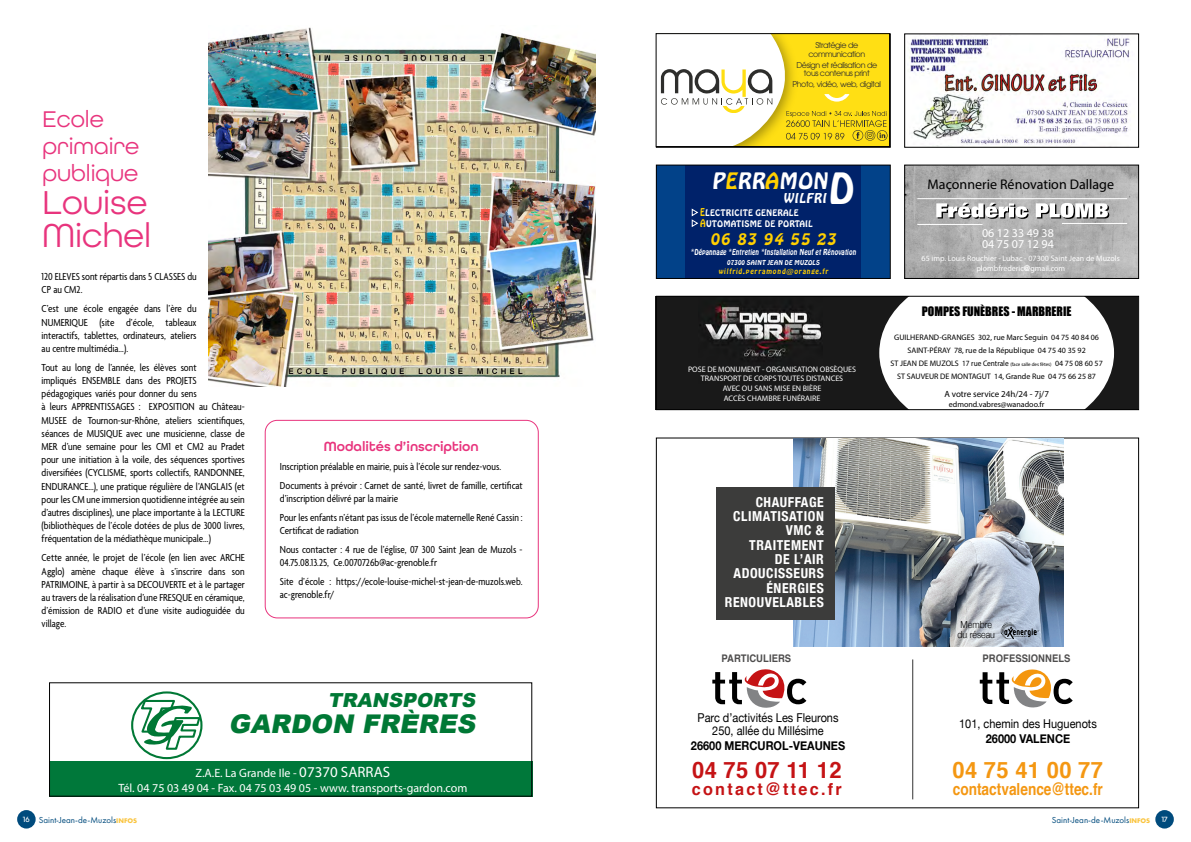
<style>
.page{position:relative;width:1191px;height:842px;background:#fff}
.page>*{position:absolute;margin:0;border:0;box-sizing:border-box;transform-origin:0 0}
.t1{font:41.5px "Hobo BT";color:#fff}
.t2{font:35px/33px "All Round Gothic";color:#e8347d}
.t3{font:italic 900 25.8px "Arial";color:#007835}
.t4{font:24px/27px "All Round Gothic";color:#e8347d}
.t5{font:700 22.6px "Helvetica";letter-spacing:.015em;color:#c51315}
.t6{font:700 22.6px "Helvetica";letter-spacing:.015em;color:#f49712}
.t7{font:21.8px "Hobo BT";color:#fff}
.t8{font:italic 900 19.3px "Arial";color:#007835}
.t9{font:700 16.7px "Helvetica";color:#f49712;scale:.82 1}
.t10{font:700 16.7px "Helvetica";letter-spacing:.14em;color:#c51315}
.t11{font:15.7px "Hobo BT";color:#ffd000;scale:1.11 1}
.t12{font:14px "Myriad Pro";color:#000}
.t13{font:600 14px "All Round Gothic";color:#e8347d}
.t14{font:700 condensed 13.7px/14.3px "Helvetica Neue";letter-spacing:.04em;color:#fff;text-align:right}
.t15{font:13.1px "Hobo BT";color:#fff}
.t16{font:12.2px/13.5px "Helvetica Neue";color:#000;text-align:center;scale:.9 1}
.t17{font:700 12.2px "Helvetica Neue";color:#000;scale:.9 1}
.t18{font:12px/14.4px "Myriad Pro";color:#fff;text-align:center}
.t19{font:12px "Impact";color:#000}
.t20{font:condensed 11px/13.2px "Agenda";color:#000}
.t21{font:700 10.5px "Helvetica";letter-spacing:.01em;color:#4e4d4d;scale:.9 1}
.t22{font:300 9.7px/10px "Helvetica Neue";color:#000;text-align:center;scale:.9 1}
.t23{font:9px "Futura PT";color:#004b7d}
.t24{font:9px "Myriad Pro";color:#000}
.t25{font:8.7px "Hobo BT";letter-spacing:.01em;color:#fff}
.t26{font:8px/13px "Myriad Pro";color:#000;text-align:center}
.t27{font:8px/9.6px "Myriad Pro";color:#fff;text-align:center}
.t28{font:8px/9.1px "ITC Avant Garde Pro";letter-spacing:-.055em;color:#2f2e2d;text-align:center}
.t29{font:8px "Hobo BT";color:#fff;scale:.87 1}
.t30{font:500 8px "All Round Gothic";color:#fff}
.t31{font:7.3px "Hobo BT";color:#ffd000}
.t32{font:6.5px "Hobo BT";color:#fff}
.s1{font-size:15px}
.s2{color:#ffd000}
.s3{font-size:10.5px;color:#ffd000}
.s4{font-family:"Avenir";font-weight:900}
.s5{font-size:5px}
.s6{font-weight:700;font-size:7px;color:#fac43d}
</style>
<div class="page">
<div style="left:17px;top:810px;width:19px;height:18px;background:#004b7d;border-radius:50%"></div>
<div style="left:1155px;top:810px;width:18px;height:18px;background:#004b7d;border-radius:50%"></div>
<img style="left:208px;top:27px;width:387px;height:359px">
<div style="left:265px;top:420px;width:274px;height:198px;border:1px solid #e8347d;border-radius:12px"></div>
<div style="left:49px;top:761px;width:483px;height:36px;background:#00783a"></div>
<div style="left:131px;top:691px;width:71px;height:68px;border:2px solid #007835;border-radius:50%"></div>
<svg style="left:139px;top:699px;width:63px;height:52px"></svg>
<div style="left:49px;top:682px;width:483px;height:115px;border:1px solid #000"></div>
<div style="left:904px;top:33px;width:235px;height:115px;border:1px solid #000"></div>
<div style="left:656px;top:165px;width:234px;height:113px;background:#024289"></div>
<div style="left:685px;top:165px;width:176px;height:113px;background:#00226a"></div>
<svg style="left:691px;top:208px;width:8px;height:19px"></svg>
<div style="left:656px;top:165px;width:234px;height:114px;border:1px solid #000"></div>
<svg style="left:660px;top:35px;width:227px;height:110px"></svg>
<div style="left:656px;top:33px;width:233px;height:114px;border:1px solid #000"></div>
<img style="left:793px;top:439px;width:270px;height:208px">
<div style="left:716px;top:487px;width:118px;height:132px;background:#3c3c3b"></div>
<svg style="left:1000px;top:622px;width:39px;height:17px"></svg>
<svg style="left:712px;top:669px;width:94px;height:39px"></svg>
<svg style="left:979px;top:669px;width:93px;height:39px"></svg>
<hr style="left:912px;top:659px;width:1px;height:140px;background:#333">
<img style="left:906px;top:167px;width:231px;height:110px">
<div style="left:904px;top:165px;width:235px;height:114px;border:1px solid #000"></div>
<hr style="left:917px;top:198px;width:210px;height:1px;background:#fff">
<svg style="left:936px;top:203px;width:173px;height:16px"></svg>
<hr style="left:1062px;top:223px;width:65px;height:1px;background:#fff">
<div style="left:656px;top:296px;width:482px;height:114px;background:#191919"></div>
<img style="left:700px;top:302px;width:122px;height:56px">
<svg style="left:879px;top:298px;width:235px;height:110px;background:#ededed"></svg>
<div style="left:656px;top:296px;width:483px;height:114px;border:1px solid #000"></div>
<hr style="left:917px;top:224px;width:65px;height:1px;background:#fff">
<img style="left:909px;top:37px;width:221px;height:107px">
<h3 class="t4" style="left:43px;top:105px;width:98px">Ecole primaire publique</h3>
<h2 class="t2" style="left:43px;top:185px;width:110px">Louise<br>Michel</h2>
<p class="t20" style="left:42px;top:271px;width:157px">120 ELEVES sont répartis dans 5 CLASSES du<br>CP au CM2.</p>
<p class="t20" style="left:42px;top:303px;width:156px;text-align:justify">C’est une école engagée dans l’ère du NUMERIQUE (site d’école, tableaux interactifs, tablettes, ordinateurs, ateliers au centre multimédia…).</p>
<p class="t20" style="left:42px;top:361px;width:205px">Tout au long de l’année, les élèves sont<br>impliqués ENSEMBLE dans des PROJETS pédagogiques variés pour donner du sens<br>à leurs APPRENTISSAGES : EXPOSITION au Château-MUSEE de Tournon-sur-Rhône, ateliers scientifiques, séances de MUSIQUE avec une musicienne, classe de MER d’une semaine pour les CM1 et CM2 au Pradet pour une initiation à la voile, des séquences sportives diversifiées (CYCLISME, sports collectifs, RANDONNEE, ENDURANCE…), une pratique régulière de l’ANGLAIS (et pour les CM une immersion quotidienne intégrée au sein d’autres disciplines), une place importante à la LECTURE (bibliothèques de l’école dotées de plus de 3000 livres, fréquentation de la médiathèque municipale…)</p>
<p class="t20" style="left:42px;top:552px;width:205px;text-align:justify">Cette année, le projet de l’école (en lien avec ARCHE Agglo) amène chaque élève à s’inscrire dans son PATRIMOINE, à partir à sa DECOUVERTE et à le partager au travers de la réalisation d’une FRESQUE en céramique, d’émission de RADIO et d’une visite audioguidée du village.</p>
<p class="t13" style="left:324px;top:438px;width:156px">Modalités d’inscription</p>
<p class="t20" style="left:280px;top:457px;width:244px;line-height:18.9px">Inscription préalable en mairie, puis à l’école sur rendez-vous.<br>Documents à prévoir : Carnet de santé, livret de famille, certificat</p>
<p class="t20" style="left:280px;top:489px;width:244px;line-height:18.9px">d’inscription délivré par la mairie<br>Pour les enfants n’étant pas issus de l’école maternelle René Cassin :</p>
<p class="t20" style="left:280px;top:521px;width:244px;line-height:18.9px">Certificat de radiation<br>Nous contacter : 4 rue de l’église, 07 300 Saint Jean de Muzols -</p>
<p class="t20" style="left:280px;top:554px;width:244px;line-height:18.9px">04.75.08.13.25, Ce.0070726b@ac-grenoble.fr<br>Site d’école : https://ecole-louise-michel-st-jean-de-muzols.web.</p>
<p class="t20" style="left:280px;top:588px;width:56px">ac-grenoble.fr/</p>
<h3 class="t8" style="left:328px;top:686px;width:153px">TRANSPORTS</h3>
<h3 class="t3" style="left:229px;top:705px;width:254px">GARDON FRèReS</h3>
<p class="t18" style="left:118px;top:766px;width:350px">Z.A.E. La Grande Ile - <span class="s1">07370 SARRAS<br></span>Tél. 04 75 03 49 04 - Fax. 04 75 03 49 05 - www. transports-gardon.com</p>
<p class="t28" style="left:808px;top:40px;width:58px">Stratégie de communication</p>
<p class="t28" style="left:796px;top:60px;width:82px;line-height:8.4px">Désign et réalisation de tous contenus print</p>
<p class="t28" style="left:792px;top:79px;width:90px">Photo, vidéo, web, digital</p>
<h3 class="t7" style="left:711px;top:167px;width:121px">P<span class="s2">E</span>RR<span class="s2">A</span>MON</h3>
<p class="t25" style="left:700px;top:208px;width:100px"><span class="s3">E</span>LECTRICITE GENERALE</p>
<h1 class="t1" style="left:827px;top:163px;width:34px">D</h1>
<p class="t15" style="left:783px;top:190px;width:47px">WILFRI</p>
<p class="t25" style="left:700px;top:218px;width:114px"><span class="s3">A</span>UTOMATISME DE PORTAIL</p>
<h3 class="t11" style="left:710px;top:230px;width:117px">06 83 94 55 23</h3>
<p class="t29" style="left:690px;top:247px;width:193px">*Dépannage *Entretien *Installation Neuf et Rénovation</p>
<p class="t32" style="left:727px;top:259px;width:95px">07300 SAINT JEAN DE MUZOLS</p>
<p class="t31" style="left:718px;top:266px;width:112px">wilfrid.perramond@orange.fr</p>
<p class="t27" style="left:688px;top:364px;width:170px">POSE DE MONUMENT - ORGANISATION OBSÈQUES<br>TRANSPORT DE CORPS TOUTES DISTANCES<br>AVEC OU SANS MISE EN BIÈRE<br>ACCÈS CHAMBRE FUNÉRAIRE</p>
<p class="t12" style="left:927px;top:176px;width:188px">Maçonnerie Rénovation Dallage</p>
<p class="t18" style="left:982px;top:227px;width:73px;line-height:11px;text-align:left">06 12 33 49 38<br>04 75 07 12 94</p>
<p class="t27" style="left:921px;top:254px;width:200px;line-height:10px">65 imp. Louis Rouchier - Lubac - 07300 Saint Jean de Muzols plombfrederic<span class="s4">@</span>gmail.com</p>
<p class="t19" style="left:922px;top:302px;width:151px">POMPES FUNÈBRES - MARBRERIE</p>
<p class="t26" style="left:890px;top:331px;width:214px">GUILHERAND-GRANGES 302, rue Marc Seguin 04 75 40 84 06<br>SAINT-PÉRAY 78, rue de la République 04 75 40 35 92<br>ST JEAN DE MUZOLS 17 rue Centrale <span class="s5">(face salle des fêtes)</span> 04 75 08 60 57<br>ST SAUVEUR DE MONTAGUT 14, Grande Rue 04 75 66 25 87</p>
<p class="t24" style="left:944px;top:389px;width:106px">A votre service 24h/24 - 7j/7</p>
<p class="t26" style="left:948px;top:397px;width:97px">edmond.vabres@wanadoo.fr</p>
<p class="t14" style="left:725px;top:494px;width:101px">CHAUFFAGE<br>CLIMATISATION<br>VMC &amp;<br>TRAITEMENT<br>DE L’AIR<br>ADOUCISSEURS<br>ÉNERGIES<br>RENOUVELABLES</p>
<p class="t21" style="left:721px;top:649px;width:79px">PARTICULIERS</p>
<p class="t16" style="left:697px;top:711px;width:158px">Parc d’activités Les Fleurons<br>250, allée du Millésime</p>
<p class="t17" style="left:691px;top:736px;width:173px">26600 MERCUROL-VEAUNES</p>
<h3 class="t5" style="left:692px;top:749px;width:151px">04 75 07 11 12</h3>
<h3 class="t10" style="left:692px;top:774px;width:151px">contact@ttec.fr</h3>
<p class="t22" style="left:957px;top:619px;width:43px">Membre du réseau</p>
<p class="t21" style="left:982px;top:649px;width:99px">PROFESSIONNELS</p>
<p class="t16" style="left:959px;top:718px;width:155px">101, chemin des Huguenots</p>
<p class="t17" style="left:985px;top:729px;width:95px">26000 VALENCE</p>
<h3 class="t6" style="left:952px;top:749px;width:152px">04 75 41 00 77</h3>
<h3 class="t9" style="left:952px;top:774px;width:185px">contactvalence@ttec.fr</h3>
<p class="t23" style="left:23px;top:815px;width:116px"><sup>16</sup> Saint-Jean-de-Muzols<span class="s6">INFOS</span></p>
<p class="t23" style="left:1052px;top:814px;width:100px">Saint-Jean-de-Muzols<span class="s6">INFOS</span></p>
<p class="t30" style="left:1161px;top:814px;width:8px">17</p>
</div>
